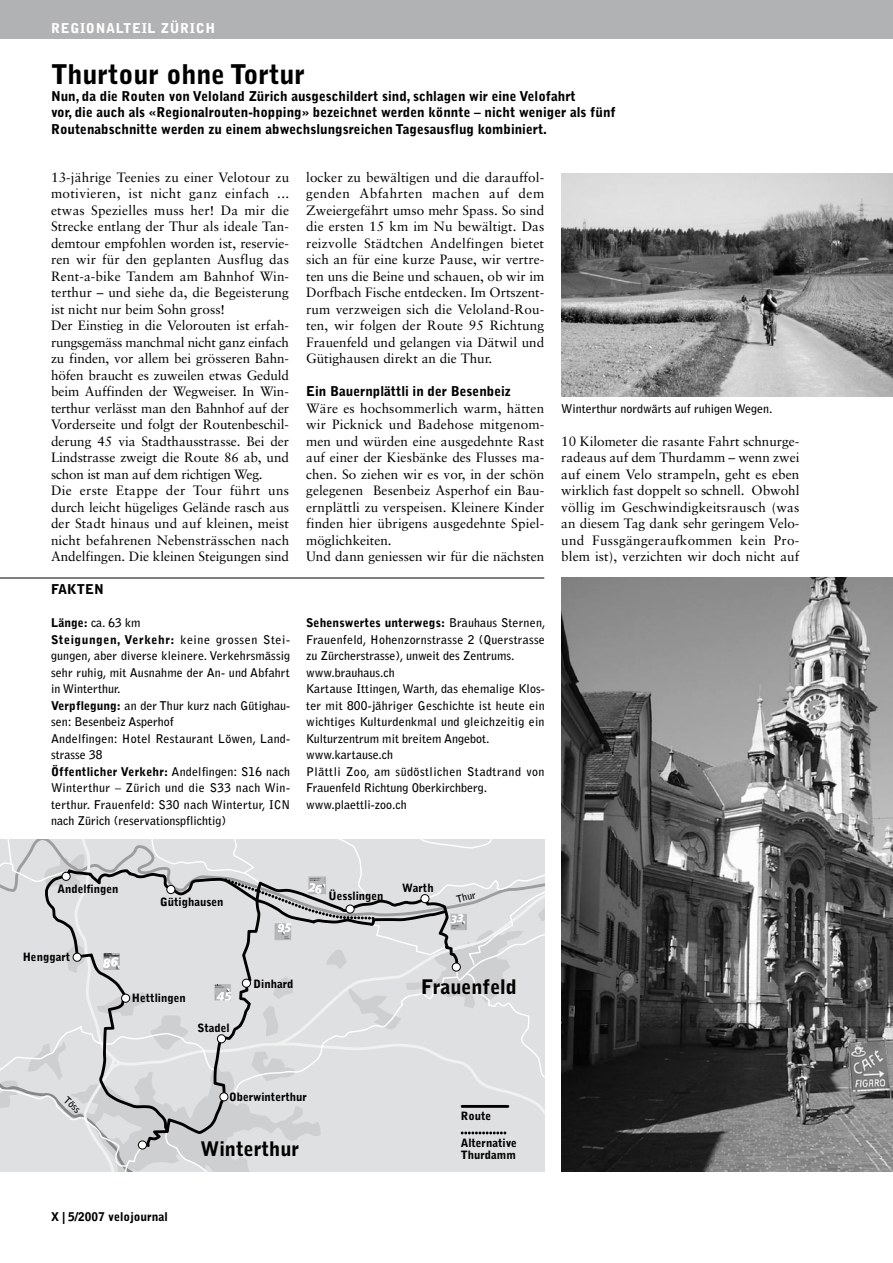
<style>
.page{position:relative;width:893px;height:1263px;background:#fff}
.page>*{position:absolute;margin:0;border:0;box-sizing:border-box;transform-origin:0 0}
.t1{font:900 27px "Bell Gothic";color:#000}
.t2{font:900 19.95px "Bell Gothic";color:#000}
.t3{font:13.5px/16.5px "Sabon";letter-spacing:.005em;color:#000}
.t4{font:900 13.5px/16.5px "Bell Gothic";color:#000}
.t5{font:900 13.5px "Bell Gothic";letter-spacing:.05em;color:#fff}
.t6{font:700 12px/16.5px "Bell Gothic";letter-spacing:.01em;color:#000}
.t7{font:900 12px "Bell Gothic";color:#000}
.t8{font:900 11.4px/12.1px "Bell Gothic";color:#000}
.t9{font:700 10.05px "Bell Gothic";color:#000}
.t10{font:700 9.9px "Bell Gothic";color:#000}
.s1{font-weight:900}
</style>
<div class="page">
<div style="left:0;top:0;width:893px;height:38px;background:#b1b2b4"></div>
<svg style="left:0;top:840px;width:544px;height:331px;background:#d7d8d9"></svg>
<img style="left:104px;top:954px;width:16px;height:15px">
<hr style="left:0;top:578px;width:544px;height:1px;background:#000">
<img style="left:561px;top:174px;width:332px;height:222px">
<img style="left:561px;top:578px;width:332px;height:594px">
<p class="t5" style="left:51px;top:20px;width:139px">Regionalteil Zürich</p>
<h1 class="t1" style="left:51px;top:59px;width:256px">Thurtour ohne Tortur</h1>
<p class="t4" style="left:51px;top:88px;width:566px">Nun, da die Routen von Veloland Zürich ausgeschildert sind, schlagen wir eine Velofahrt<br>vor, die auch als «Regionalrouten-hopping» bezeichnet werden könnte – nicht weniger als fünf<br>Routenabschnitte werden zu einem abwechslungsreichen Tagesausflug kombiniert.</p>
<p class="t3" style="left:306px;top:168px;width:240px;text-align:justify">locker zu bewältigen und die darauffol&shy;genden Abfahrten machen auf dem Zweiergefährt umso mehr Spass. So sind die ersten 15 km im Nu bewältigt. Das reizvolle Städtchen Andelfingen bietet sich an für eine kurze Pause, wir vertre&shy;ten uns die Beine und schauen, ob wir im Dorfbach Fische entdecken. Im Ortszent&shy;rum verzweigen sich die Veloland-Rou&shy;ten, wir folgen der Route 95 Richtung Frauenfeld und gelangen via Dätwil und Gütighausen direkt an die Thur.</p>
<p class="t4" style="left:306px;top:383px;width:206px">Ein Bauernplättli in der Besenbeiz</p>
<p class="t3" style="left:306px;top:399px;width:240px">Wäre es hochsommerlich warm, hätten wir Picknick und Badehose mitgenom&shy;men und würden eine ausgedehnte Rast auf einer der Kiesbänke des Flusses ma&shy;chen. So ziehen wir es vor, in der schön gelegenen Besenbeiz Asperhof ein Bau&shy;ernplättli zu verspeisen. Kleinere Kinder finden hier übrigens ausgedehnte Spiel&shy;möglichkeiten.<br>Und dann geniessen wir für die nächsten</p>
<p class="t3" style="left:51px;top:168px;width:240px">13-jährige Teenies zu einer Velotour zu motivieren, ist nicht ganz einfach ... etwas Spezielles muss her! Da mir die Strecke entlang der Thur als ideale Tan&shy;demtour empfohlen worden ist, reservie&shy;ren wir für den geplanten Ausflug das Rent-a-bike Tandem am Bahnhof Win&shy;terthur – und siehe da, die Begeisterung ist nicht nur beim Sohn gross!<br>Der Einstieg in die Velorouten ist erfah&shy;rungsgemäss manchmal nicht ganz einfach zu finden, vor allem bei grösseren Bahn&shy;höfen braucht es zuweilen etwas Geduld beim Auffinden der Wegweiser. In Win&shy;terthur verlässt man den Bahnhof auf der Vorderseite und folgt der Routenbeschil&shy;derung 45 via Stadthausstrasse. Bei der Lindstrasse zweigt die Route 86 ab, und schon ist man auf dem richtigen Weg.<br>Die erste Etappe der Tour führt uns durch leicht hügeliges Gelände rasch aus der Stadt hinaus und auf kleinen, meist nicht befahrenen Nebensträsschen nach Andelfingen. Die kleinen Steigungen sind</p>
<p class="t6" style="left:561px;top:400px;width:213px">Winterthur nordwärts auf ruhigen Wegen.</p>
<p class="t3" style="left:561px;top:432px;width:240px;text-align:justify">10 Kilometer die rasante Fahrt schnurge&shy;radeaus auf dem Thurdamm – wenn zwei auf einem Velo strampeln, geht es eben wirklich fast doppelt so schnell. Obwohl völlig im Geschwindigkeitsrausch (was an diesem Tag dank sehr geringem Velo&shy;und Fussgängeraufkommen kein Pro&shy;blem ist), verzichten wir doch nicht auf</p>
<p class="t4" style="left:51px;top:581px;width:17px">Fakt</p>
<p class="t4" style="left:85px;top:581px;width:18px">en</p>
<p class="t6" style="left:51px;top:615px;width:241px"><span class="s1">Länge:</span> ca. 63 km<br><span class="s1">Steigungen, Verkehr:</span> keine grossen Stei&shy;gungen, aber diverse kleinere. Verkehrsmässig sehr ruhig, mit Ausnahme der An- und Abfahrt in Winterthur.<br><span class="s1">Verpflegung:</span> an der Thur kurz nach Gütighau&shy;sen: Besenbeiz Asperhof<br>Andelfingen: Hotel Restaurant Löwen, Land&shy;strasse 38<br><span class="s1">Öffentlicher Verkehr:</span> Andelfingen: S16 nach Winterthur – Zürich und die S33 nach Win&shy;terthur. Frauenfeld: S30 nach Wintertur, ICN nach Zürich (reservationspflichtig)</p>
<p class="t6" style="left:306px;top:615px;width:241px"><span class="s1">Sehenswertes unterwegs:</span> Brauhaus Sternen, Frauenfeld, Hohenzornstrasse 2 (Querstrasse zu Zürcherstrasse), unweit des Zentrums. www.brauhaus.ch<br>Kartause Ittingen, Warth, das ehemalige Klos&shy;ter mit 800-jähriger Geschichte ist heute ein wichtiges Kulturdenkmal und gleichzeitig ein Kulturzentrum mit breitem Angebot. www.kartause.ch<br>Plättli Zoo, am südöstlichen Stadtrand von Frauenfeld Richtung Oberkirchberg. www.plaettli-zoo.ch</p>
<p class="t8" style="left:57px;top:883px;width:63px">Andelfingen</p>
<p class="t8" style="left:160px;top:896px;width:65px">Gütighausen</p>
<p class="t8" style="left:23px;top:951px;width:49px">Henggart</p>
<p class="t8" style="left:132px;top:992px;width:55px">Hettlingen</p>
<p class="t8" style="left:197px;top:1022px;width:34px">Stadel</p>
<p class="t8" style="left:254px;top:977px;width:41px">Dinhard</p>
<p class="t8" style="left:329px;top:890px;width:57px">üesslingen</p>
<p class="t8" style="left:402px;top:882px;width:33px">Warth</p>
<p class="t9" style="left:455px;top:893px;width:21px;rotate:-14deg">Thur</p>
<h2 class="t2" style="left:421px;top:975px;width:97px">Frauenfeld</h2>
<p class="t10" style="left:69px;top:1094px;width:20px;rotate:42deg">Töss</p>
<p class="t7" style="left:51px;top:1210px;width:118px">X | 5/2007 velojournal</p>
<p class="t8" style="left:229px;top:1091px;width:79px">oberwinterthur</p>
<h2 class="t2" style="left:201px;top:1137px;width:100px">Winterthur</h2>
<p class="t8" style="left:461px;top:1110px;width:32px">Route</p>
<p class="t8" style="left:461px;top:1137px;width:58px">Alternative<br>Thurdamm</p>
</div>
